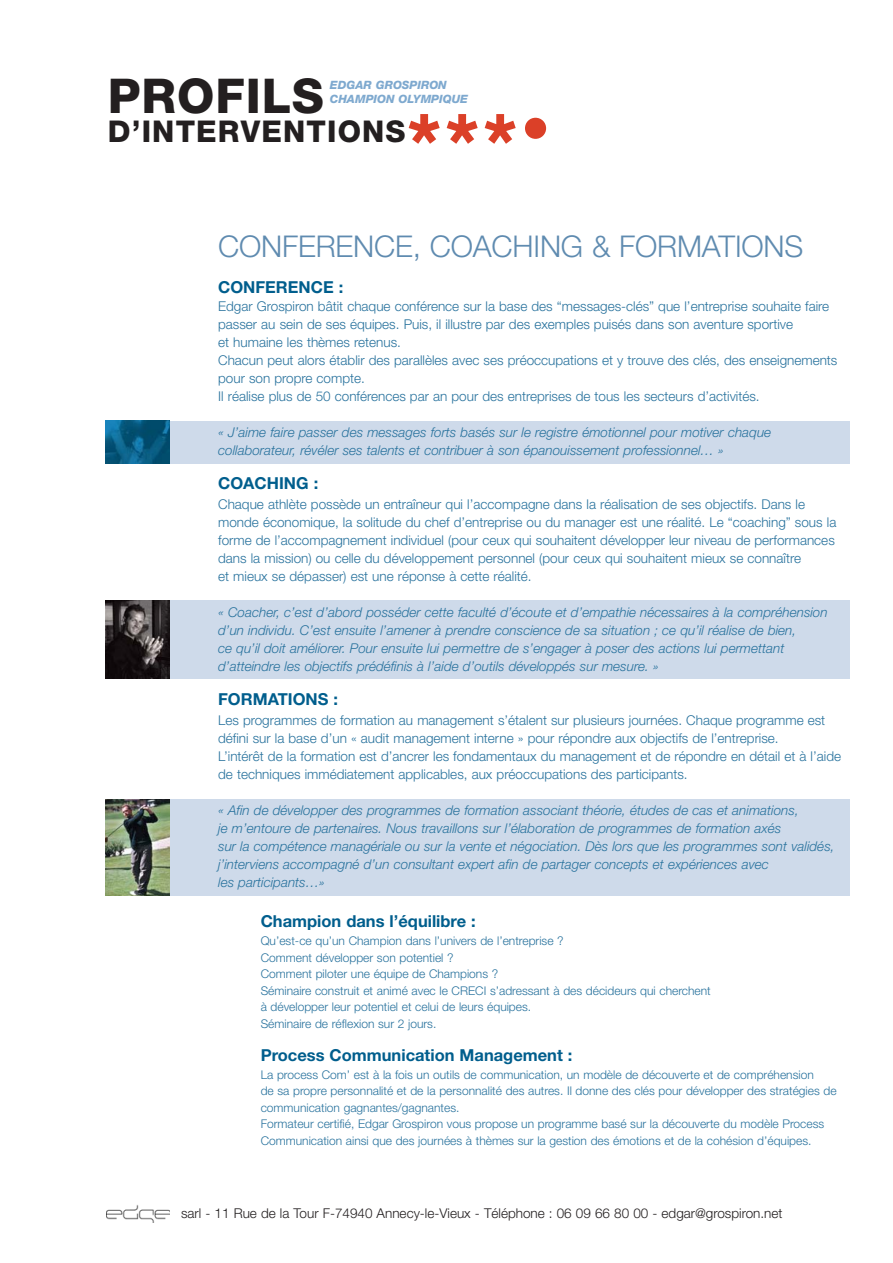
<style>
.page{position:relative;width:893px;height:1263px;background:#fff}
.page>*{position:absolute;margin:0;border:0;box-sizing:border-box;transform-origin:0 0}
.t1{font:800 78.9px "Helvetica Neue";color:#db4028}
.t2{font:800 48px "Helvetica Neue";letter-spacing:.02em;color:#231f20}
.t3{font:300 30px "Helvetica Neue";letter-spacing:-.005em;color:#5f8bb0}
.t4{font:800 30px "Helvetica Neue";letter-spacing:.04em;color:#231f20}
.t5{font:700 16.5px "Helvetica Neue";color:#005e8d}
.t6{font:300 13.5px/18px "Helvetica Neue";color:#28729d}
.t7{font:italic 300 13.5px/18px "Helvetica Neue";color:#28729d}
.t8{font:300 13.5px "Helvetica Neue";color:#231f20}
.t9{font:300 12px/16.5px "Helvetica Neue";color:#28729d}
.t10{font:italic 800 11.4px/14.4px "Helvetica Neue";color:#7ea9cf}
</style>
<div class="page">
<div style="left:170px;top:421px;width:680px;height:43px;background:#cedaea"></div>
<img style="left:106px;top:1205px;width:64px;height:17px">
<img style="left:106px;top:421px;width:64px;height:43px">
<div style="left:169px;top:600px;width:681px;height:78px;background:#cedaea"></div>
<img style="left:106px;top:600px;width:63px;height:78px">
<div style="left:169px;top:799px;width:681px;height:97px;background:#cedaea"></div>
<img style="left:106px;top:799px;width:63px;height:97px">
<h2 class="t2" style="left:108px;top:69px;width:218px">PROFILS</h2>
<h3 class="t4" style="left:108px;top:114px;width:299px">D’INTERVENTIONS</h3>
<h1 class="t1" style="left:407px;top:97px;width:145px">***<sup>•</sup></h1>
<p class="t10" style="left:330px;top:78px;width:140px">EDGAR GROSPIRON<br>CHAMPION OLYMPIQUE</p>
<h3 class="t3" style="left:218px;top:235px;width:587px">CONFERENCE, COACHING &amp; FORMATIONS</h3>
<p class="t5" style="left:218px;top:281px;width:127px">CONFERENCE :</p>
<p class="t6" style="left:218px;top:298px;width:621px">Edgar Grospiron bâtit chaque conférence sur la base des “messages-clés” que l’entreprise souhaite faire passer au sein de ses équipes. Puis, il illustre par des exemples puisés dans son aventure sportive<br>et humaine les thèmes retenus.<br>Chacun peut alors établir des parallèles avec ses préoccupations et y trouve des clés, des enseignements pour son propre compte.<br>Il réalise plus de 50 conférences par an pour des entreprises de tous les secteurs d’activités.</p>
<p class="t7" style="left:218px;top:424px;width:554px">« J’aime faire passer des messages forts basés sur le registre émotionnel pour motiver chaque collaborateur, révéler ses talents et contribuer à son épanouissement professionnel… »</p>
<p class="t5" style="left:218px;top:477px;width:102px">COACHING :</p>
<p class="t6" style="left:218px;top:496px;width:620px">Chaque athlète possède un entraîneur qui l’accompagne dans la réalisation de ses objectifs. Dans le monde économique, la solitude du chef d’entreprise ou du manager est une réalité. Le “coaching” sous la forme de l’accompagnement individuel (pour ceux qui souhaitent développer leur niveau de performances dans la mission) ou celle du développement personnel (pour ceux qui souhaitent mieux se connaître<br>et mieux se dépasser) est une réponse à cette réalité.</p>
<p class="t7" style="left:218px;top:604px;width:611px">« Coacher, c’est d’abord posséder cette faculté d’écoute et d’empathie nécessaires à la compréhension d’un individu. C’est ensuite l’amener à prendre conscience de sa situation ; ce qu’il réalise de bien,<br>ce qu’il doit améliorer. Pour ensuite lui permettre de s’engager à poser des actions lui permettant d’atteindre les objectifs prédéfinis à l’aide d’outils développés sur mesure. »</p>
<p class="t5" style="left:218px;top:693px;width:121px">FORMATIONS :</p>
<p class="t6" style="left:218px;top:712px;width:624px">Les programmes de formation au management s’étalent sur plusieurs journées. Chaque programme est défini sur la base d’un « audit management interne » pour répondre aux objectifs de l’entreprise.<br>L’intérêt de la formation est d’ancrer les fondamentaux du management et de répondre en détail et à l’aide de techniques immédiatement applicables, aux préoccupations des participants.</p>
<p class="t7" style="left:218px;top:802px;width:618px">« Afin de développer des programmes de formation associant théorie, études de cas et animations,<br>je m’entoure de partenaires. Nous travaillons sur l’élaboration de programmes de formation axés<br>sur la compétence managériale ou sur la vente et négociation. Dès lors que les programmes sont validés, j’interviens accompagné d’un consultant expert afin de partager concepts et expériences avec<br>les participants…»</p>
<p class="t5" style="left:261px;top:915px;width:217px">Champion dans l’équilibre :</p>
<p class="t9" style="left:261px;top:934px;width:452px">Qu’est-ce qu’un Champion dans l’univers de l’entreprise ?<br>Comment développer son potentiel ?<br>Comment piloter une équipe de Champions ?<br>Séminaire construit et animé avec le CRECI s’adressant à des décideurs qui cherchent à développer leur potentiel et celui de leurs équipes.<br>Séminaire de réflexion sur 2 jours.</p>
<p class="t5" style="left:261px;top:1049px;width:313px">Process Communication Management :</p>
<p class="t9" style="left:261px;top:1068px;width:577px">La process Com’ est à la fois un outils de communication, un modèle de découverte et de compréhension<br>de sa propre personnalité et de la personnalité des autres. Il donne des clés pour développer des stratégies de communication gagnantes/gagnantes.<br>Formateur certifié, Edgar Grospiron vous propose un programme basé sur la découverte du modèle Process Communication ainsi que des journées à thèmes sur la gestion des émotions et de la cohésion d’équipes.</p>
<p class="t8" style="left:181px;top:1208px;width:603px">sarl - 11 Rue de la Tour F-74940 Annecy-le-Vieux - Téléphone : 06 09 66 80 00 - edgar@grospiron.net</p>
</div>
